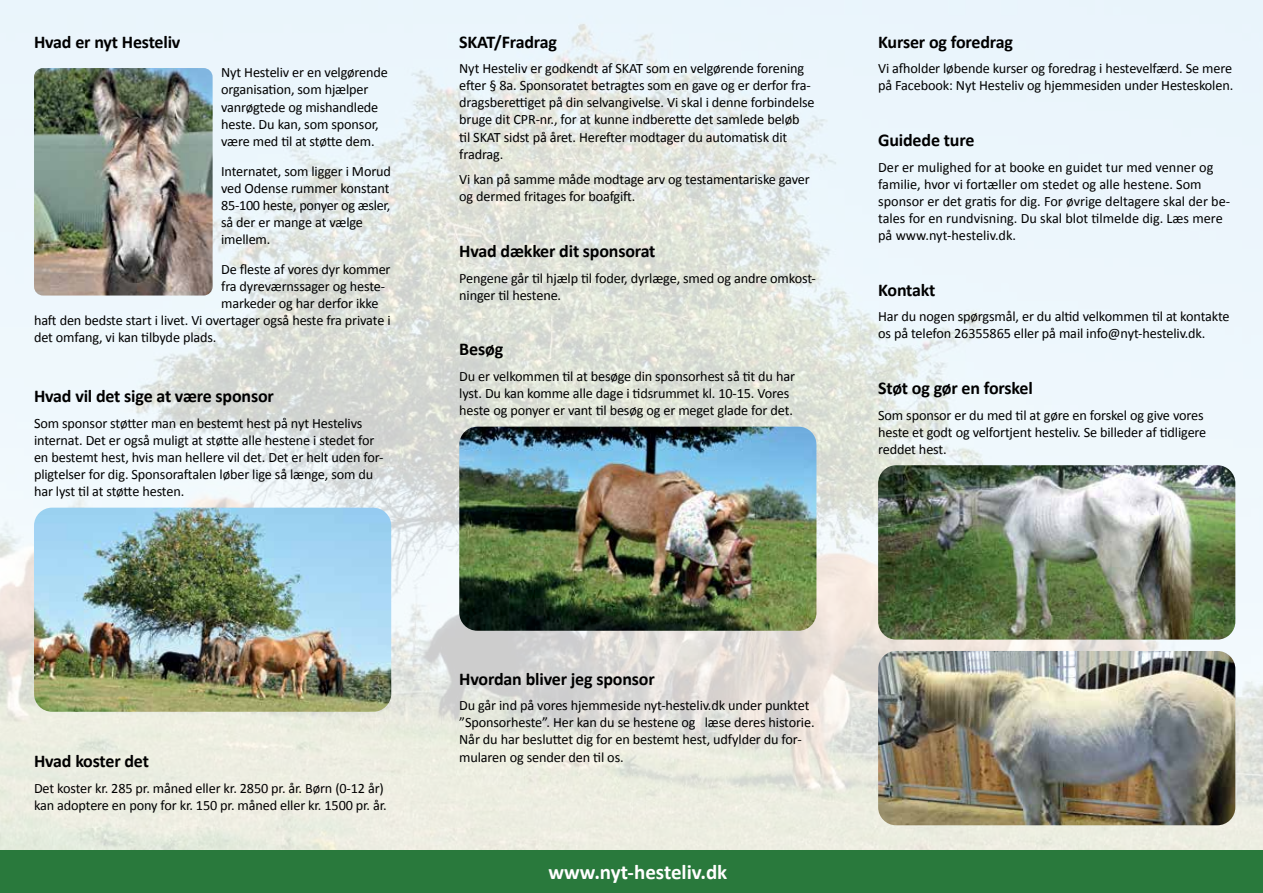
<style>
.page{position:relative;width:1263px;height:893px;background:#fff}
.page>*{position:absolute;margin:0;border:0;box-sizing:border-box;transform-origin:0 0}
.t1{font:700 21px "Calibri";color:#fff}
.t2{font:700 18px "Calibri";letter-spacing:-.01em;color:#000}
.t3{font:14.25px/17.1px "Calibri";letter-spacing:-.01em;color:#000}
</style>
<div class="page">
<img style="left:0;top:0;width:1263px;height:850px">
<img style="left:34px;top:508px;width:357px;height:204px">
<img style="left:459px;top:427px;width:357px;height:204px">
<img style="left:878px;top:465px;width:357px;height:175px">
<img style="left:878px;top:651px;width:357px;height:174px">
<div style="left:0;top:850px;width:1263px;height:43px;background:#29793c"></div>
<img style="left:34px;top:68px;width:179px;height:228px">
<p class="t2" style="left:34px;top:30px;width:148px">Hvad er nyt Hesteliv</p>
<p class="t3" style="left:221px;top:63px;width:168px">Nyt Hesteliv er en velgørende organisation, som hjælper vanrøgtede og mishandlede heste. Du kan, som sponsor, være med til at støtte dem.</p>
<p class="t3" style="left:221px;top:162px;width:171px">Internatet, som ligger i Morud ved Odense rummer konstant<br>85-100 heste, ponyer og æsler, så der er mange at vælge imellem.</p>
<p class="t3" style="left:221px;top:260px;width:171px">De fleste af vores dyr kommer</p>
<p class="t3" style="left:221px;top:277px;width:166px">fra dyreværnssager og heste-</p>
<p class="t3" style="left:221px;top:294px;width:159px">markeder og har derfor ikke</p>
<p class="t3" style="left:34px;top:311px;width:358px">haft den bedste start i livet. Vi overtager også heste fra private i</p>
<p class="t3" style="left:34px;top:328px;width:184px">det omfang, vi kan tilbyde plads.</p>
<p class="t2" style="left:34px;top:385px;width:241px">Hvad vil det sige at være sponsor</p>
<p class="t3" style="left:34px;top:414px;width:351px">Som sponsor støtter man en bestemt hest på nyt Hestelivs internat. Det er også muligt at støtte alle hestene i stedet for en bestemt hest, hvis man hellere vil det. Det er helt uden for&shy;pligtelser for dig. Sponsoraftalen løber lige så længe, som du har lyst til at støtte hesten.</p>
<p class="t2" style="left:459px;top:30px;width:99px">SKAT/Fradrag</p>
<p class="t3" style="left:459px;top:59px;width:357px">Nyt Hesteliv er godkendt af SKAT som en velgørende forening efter § 8a. Sponsoratet betragtes som en gave og er derfor fra&shy;dragsberettiget på din selvangivelse. Vi skal i denne forbindelse bruge dit CPR-nr., for at kunne indberette det samlede beløb<br>til SKAT sidst på året. Herefter modtager du automatisk dit fradrag.</p>
<p class="t3" style="left:459px;top:170px;width:352px">Vi kan på samme måde modtage arv og testamentariske gaver og dermed fritages for boafgift.</p>
<p class="t2" style="left:459px;top:240px;width:198px">Hvad dækker dit sponsorat</p>
<p class="t3" style="left:459px;top:269px;width:358px">Pengene går til hjælp til foder, dyrlæge, smed og andre omkost&shy;ninger til hestene.</p>
<p class="t2" style="left:459px;top:338px;width:45px">Besøg</p>
<p class="t3" style="left:459px;top:367px;width:337px">Du er velkommen til at besøge din sponsorhest så tit du har lyst. Du kan komme alle dage i tidsrummet kl. 10-15. Vores heste og ponyer er vant til besøg og er meget glade for det.</p>
<p class="t2" style="left:878px;top:30px;width:136px">Kurser og foredrag</p>
<p class="t3" style="left:878px;top:59px;width:357px">Vi afholder løbende kurser og foredrag i hestevelfærd. Se mere på Facebook: Nyt Hesteliv og hjemmesiden under Hesteskolen.</p>
<p class="t2" style="left:878px;top:129px;width:98px">Guidede ture</p>
<p class="t3" style="left:878px;top:158px;width:353px">Der er mulighed for at booke en guidet tur med venner og familie, hvor vi fortæller om stedet og alle hestene. Som sponsor er det gratis for dig. For øvrige deltagere skal der be&shy;tales for en rundvisning. Du skal blot tilmelde dig. Læs mere på www.nyt-hesteliv.dk.</p>
<p class="t2" style="left:878px;top:279px;width:59px">Kontakt</p>
<p class="t3" style="left:878px;top:307px;width:353px">Har du nogen spørgsmål, er du altid velkommen til at kontakte os på telefon 26355865 eller på mail info@nyt-hesteliv.dk.</p>
<p class="t2" style="left:878px;top:377px;width:156px">Støt og gør en forskel</p>
<p class="t3" style="left:878px;top:406px;width:330px">Som sponsor er du med til at gøre en forskel og give vores heste et godt og velfortjent hesteliv. Se billeder af tidligere reddet hest.</p>
<p class="t2" style="left:34px;top:750px;width:116px">Hvad koster det</p>
<p class="t3" style="left:34px;top:779px;width:354px">Det koster kr. 285 pr. måned eller kr. 2850 pr. år. Børn (0-12 år) kan adoptere en pony for kr. 150 pr. måned eller kr. 1500 pr. år.</p>
<p class="t2" style="left:459px;top:667px;width:197px">Hvordan bliver jeg sponsor</p>
<p class="t3" style="left:459px;top:696px;width:357px">Du går ind på vores hjemmeside nyt-hesteliv.dk under punktet ”Sponsorheste”. Her kan du se hestene og læse deres historie.<br>Når du har besluttet dig for en bestemt hest, udfylder du for&shy;mularen og sender den til os.</p>
<h1 class="t1" style="left:548px;top:859px;width:181px">www.nyt-hesteliv.dk</h1>
</div>
